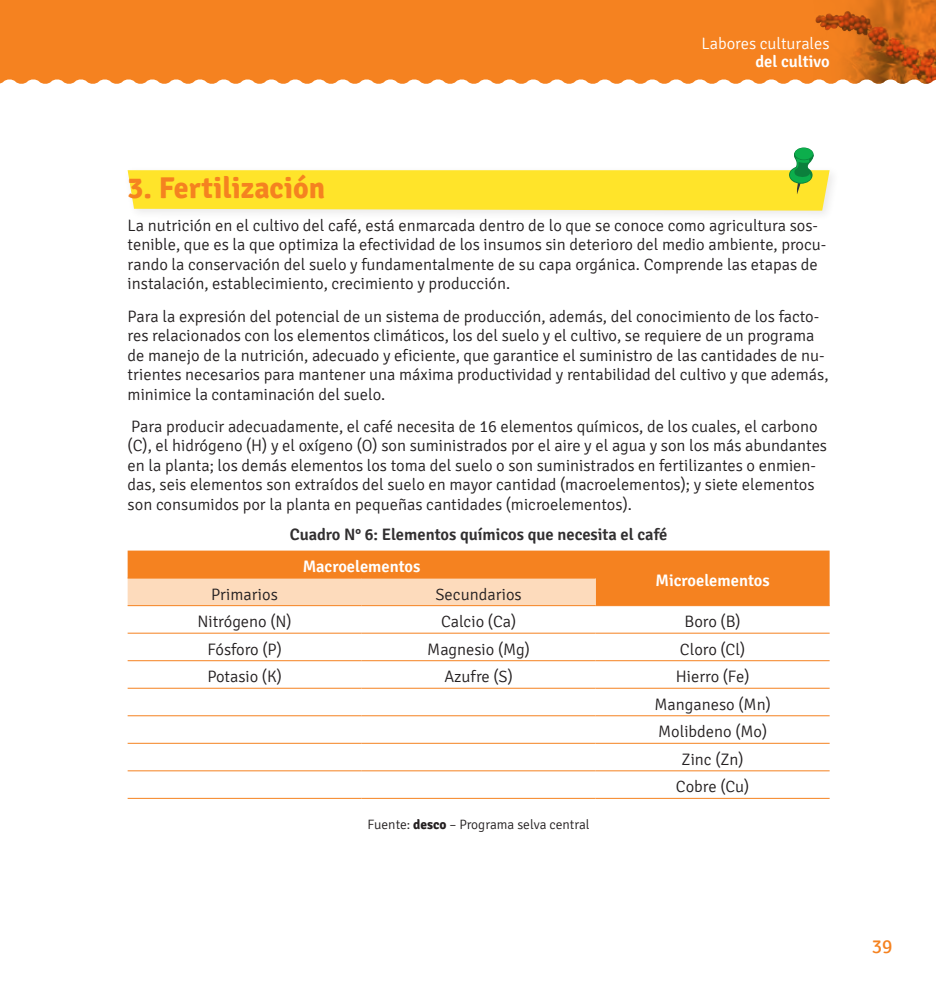
<style>
.page{position:relative;width:936px;height:1000px;background:#fff}
.page>*{position:absolute;margin:0;border:0;box-sizing:border-box;transform-origin:0 0}
.t1{font:700 30px "Signika";color:#f58220}
.t2{font:19.5px "Signika";color:#f58220}
.t3{font:300 16.5px/19.5px "Signika";color:#231f20}
.t4{font:600 16.5px "Signika";color:#312f30}
.t5{font:600 16.5px "Signika";color:#fff}
.t6{font:300 16.5px "Signika";color:#fff}
.t7{font:300 13.5px "Signika";color:#231f20}
.s1{font-weight:700}
</style>
<div class="page">
<div style="left:0;top:0;width:813px;height:84px;background:#f58220"></div>
<img style="left:813px;top:0;width:122px;height:84px">
<div style="left:123px;top:165px;width:716px;height:57px;background:#fafafa"></div>
<div style="left:128px;top:550px;width:701px;height:55px;background:#f58220"></div>
<div style="left:128px;top:578px;width:467px;height:27px;background:#fddbbc"></div>
<hr style="left:128px;top:577px;width:233px;height:1px;background:#f58220">
<hr style="left:361px;top:577px;width:234px;height:1px;background:#f58220">
<hr style="left:128px;top:605px;width:233px;height:1px;background:#f58220">
<hr style="left:361px;top:605px;width:234px;height:1px;background:#f58220">
<hr style="left:595px;top:605px;width:234px;height:1px;background:#f58220">
<hr style="left:128px;top:632px;width:233px;height:1px;background:#f58220">
<hr style="left:361px;top:632px;width:234px;height:1px;background:#f58220">
<hr style="left:595px;top:632px;width:234px;height:1px;background:#f58220">
<hr style="left:128px;top:660px;width:233px;height:1px;background:#f58220">
<hr style="left:361px;top:660px;width:234px;height:1px;background:#f58220">
<hr style="left:595px;top:660px;width:234px;height:1px;background:#f58220">
<hr style="left:128px;top:687px;width:233px;height:1px;background:#f58220">
<hr style="left:361px;top:687px;width:234px;height:1px;background:#f58220">
<hr style="left:595px;top:687px;width:234px;height:1px;background:#f58220">
<hr style="left:128px;top:715px;width:233px;height:1px;background:#f58220">
<hr style="left:361px;top:715px;width:234px;height:1px;background:#f58220">
<hr style="left:595px;top:715px;width:234px;height:1px;background:#f58220">
<hr style="left:128px;top:742px;width:233px;height:1px;background:#f58220">
<hr style="left:361px;top:742px;width:234px;height:1px;background:#f58220">
<hr style="left:595px;top:742px;width:234px;height:1px;background:#f58220">
<hr style="left:128px;top:770px;width:233px;height:1px;background:#f58220">
<hr style="left:361px;top:770px;width:234px;height:1px;background:#f58220">
<hr style="left:595px;top:770px;width:234px;height:1px;background:#f58220">
<hr style="left:128px;top:797px;width:233px;height:1px;background:#f58220">
<hr style="left:361px;top:797px;width:234px;height:1px;background:#f58220">
<hr style="left:595px;top:797px;width:234px;height:1px;background:#f58220">
<div style="left:794px;top:148px;width:19px;height:11px;background:#0cae4c;border-radius:50%"></div>
<svg style="left:128px;top:150px;width:701px;height:60px"></svg>
<p class="t6" style="left:701px;top:34px;width:130px">Labores culturales</p>
<p class="t5" style="left:755px;top:51px;width:76px">del cultivo</p>
<h1 class="t1" style="left:128px;top:170px;width:199px">3. Fertilización</h1>
<p class="t3" style="left:128px;top:216px;width:700px">La nutrición en el cultivo del café, está enmarcada dentro de lo que se conoce como agricultura sos&shy;tenible, que es la que optimiza la efectividad de los insumos sin deterioro del medio ambiente, procu&shy;rando la conservación del suelo y fundamentalmente de su capa orgánica. Comprende las etapas de instalación, establecimiento, crecimiento y producción.</p>
<p class="t3" style="left:128px;top:306px;width:702px">Para la expresión del potencial de un sistema de producción, además, del conocimiento de los facto&shy;res relacionados con los elementos climáticos, los del suelo y el cultivo, se requiere de un programa de manejo de la nutrición, adecuado y eficiente, que garantice el suministro de las cantidades de nu&shy;trientes necesarios para mantener una máxima productividad y rentabilidad del cultivo y que además, minimice la contaminación del suelo.</p>
<p class="t3" style="left:128px;top:417px;width:701px">Para producir adecuadamente, el café necesita de 16 elementos químicos, de los cuales, el carbono (C), el hidrógeno (H) y el oxígeno (O) son suministrados por el aire y el agua y son los más abundantes en la planta; los demás elementos los toma del suelo o son suministrados en fertilizantes o enmien&shy;das, seis elementos son extraídos del suelo en mayor cantidad (macroelementos); y siete elementos son consumidos por la planta en pequeñas cantidades (microelementos).</p>
<p class="t4" style="left:290px;top:525px;width:379px">Cuadro N° 6: Elementos químicos que necesita el café</p>
<p class="t5" style="left:303px;top:556px;width:119px">Macroelementos</p>
<p class="t5" style="left:655px;top:570px;width:116px">Microelementos</p>
<p class="t3" style="left:211px;top:584px;width:68px">Primarios</p>
<p class="t3" style="left:435px;top:584px;width:88px">Secundarios</p>
<p class="t3" style="left:197px;top:612px;width:96px">Nitrógeno (N)</p>
<p class="t3" style="left:441px;top:612px;width:77px">Calcio (Ca)</p>
<p class="t3" style="left:684px;top:612px;width:58px">Boro (B)</p>
<p class="t3" style="left:207px;top:639px;width:76px">Fósforo (P)</p>
<p class="t3" style="left:427px;top:639px;width:104px">Magnesio (Mg)</p>
<p class="t3" style="left:680px;top:639px;width:67px">Cloro (Cl)</p>
<p class="t3" style="left:207px;top:667px;width:76px">Potasio (K)</p>
<p class="t3" style="left:444px;top:667px;width:70px">Azufre (S)</p>
<p class="t3" style="left:654px;top:663px;width:118px;line-height:27.5px;text-align:center">Hierro (Fe)<br>Manganeso (Mn)<br>Molibdeno (Mo)<br>Zinc (Zn)<br>Cobre (Cu)</p>
<p class="t7" style="left:367px;top:816px;width:224px">Fuente: <span class="s1">desco</span> – Programa selva central</p>
<p class="t2" style="left:871px;top:935px;width:22px">39</p>
</div>
